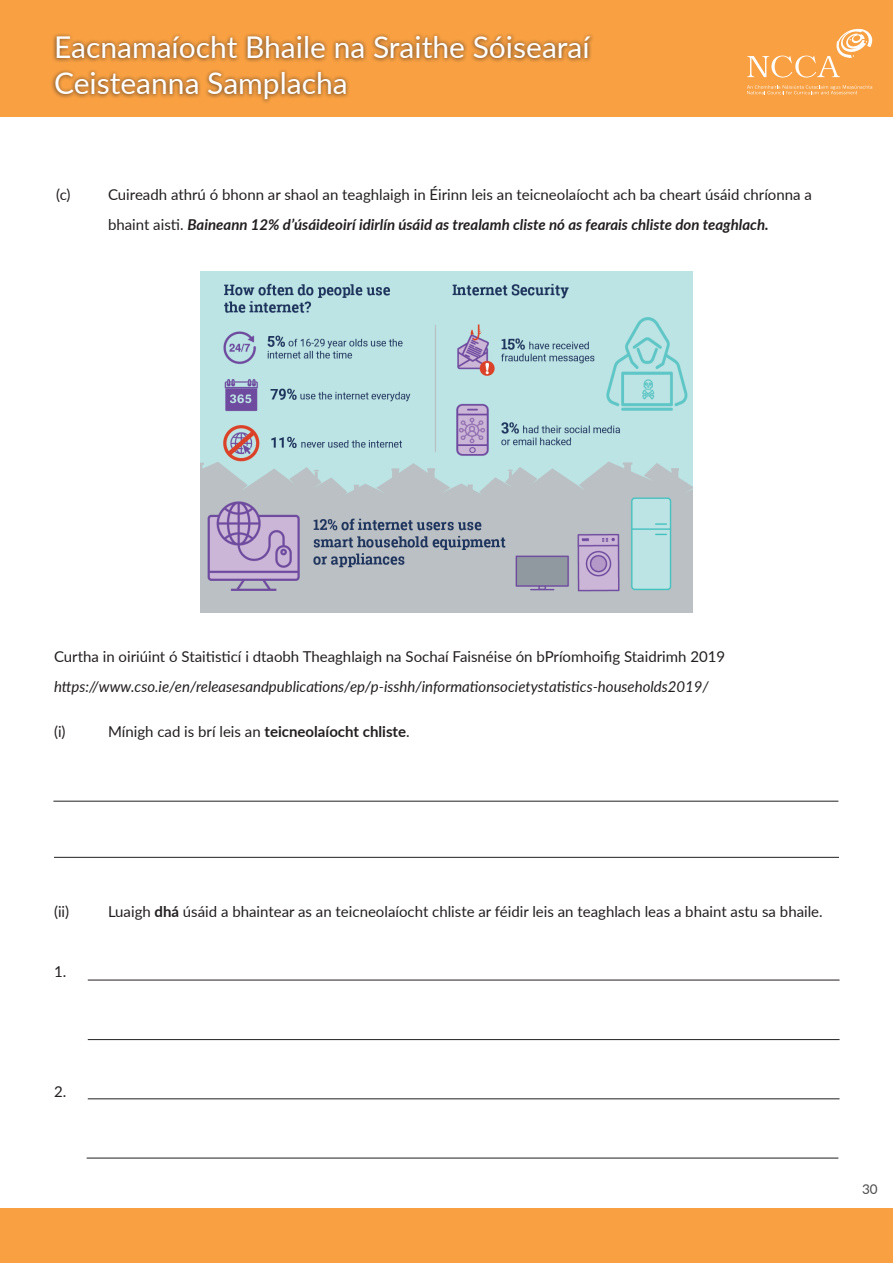
<style>
.page{position:relative;width:893px;height:1263px;background:#fff}
.page>*{position:absolute;margin:0;border:0;box-sizing:border-box;transform-origin:0 0}
.t1{font:30px/36px "Lato";color:#fff}
.t2{font:15px/30px "Lato";color:#231f20}
.t3{font:italic 15px "Lato";color:#231f20}
.t4{font:13.5px "Lato";color:#4b4c4d}
.s1{font-weight:700;font-style:italic}
.s2{font-weight:700}
</style>
<div class="page">
<div style="left:0;top:0;width:893px;height:116px;background:#f8a042"></div>
<svg style="left:747px;top:85px;width:125px;height:9px"></svg>
<svg style="left:747px;top:28px;width:125px;height:50px"></svg>
<div style="left:51px;top:32px;width:544px;height:72px;background:#231f20;opacity:.73"></div>
<div style="left:0;top:1209px;width:893px;height:54px;background:#f8a042"></div>
<hr style="left:53px;top:801px;width:785px;height:1px;background:#231f20">
<hr style="left:54px;top:857px;width:785px;height:1px;background:#231f20">
<hr style="left:88px;top:980px;width:751px;height:1px;background:#231f20">
<hr style="left:88px;top:1039px;width:751px;height:1px;background:#231f20">
<hr style="left:88px;top:1098px;width:751px;height:1px;background:#231f20">
<hr style="left:87px;top:1158px;width:751px;height:1px;background:#231f20">
<img style="left:200px;top:271px;width:493px;height:341px">
<h1 class="t1" style="left:54px;top:27px;width:537px">Eacnamaíocht Bhaile na Sraithe Sóisearaí<br>Ceisteanna Samplacha</h1>
<p class="t2" style="left:56px;top:179px;width:16px">(c)</p>
<p class="t2" style="left:108px;top:179px;width:705px">Cuireadh athrú ó bhonn ar shaol an teaghlaigh in Éirinn leis an teicneolaíocht ach ba cheart úsáid chríonna a bhaint aisti. <span class="s1">Baineann 12% d’úsáideoirí idirlín úsáid as trealamh cliste nó as fearais chliste don teaghlach.</span></p>
<p class="t2" style="left:54px;top:641px;width:673px">Curtha in oiriúint ó Staitisticí i dtaobh Theaghlaigh na Sochaí Faisnéise ón bPríomhoifig Staidrimh 2019</p>
<p class="t3" style="left:54px;top:676px;width:656px">https://www.cso.ie/en/releasesandpublications/ep/p-isshh/informationsocietystatistics-households2019/</p>
<p class="t2" style="left:54px;top:716px;width:13px">(i)</p>
<p class="t2" style="left:108px;top:716px;width:303px">Mínigh cad is brí leis an <span class="s2">teicneolaíocht chliste</span>.</p>
<p class="t2" style="left:54px;top:896px;width:17px">(ii)</p>
<p class="t2" style="left:108px;top:896px;width:716px">Luaigh <span class="s2">dhá</span> úsáid a bhaintear as an teicneolaíocht chliste ar féidir leis an teaghlach leas a bhaint astu sa bhaile.</p>
<p class="t2" style="left:54px;top:956px;width:14px">1.</p>
<p class="t2" style="left:54px;top:1076px;width:14px">2.</p>
<p class="t4" style="left:862px;top:1180px;width:17px">30</p>
</div>
